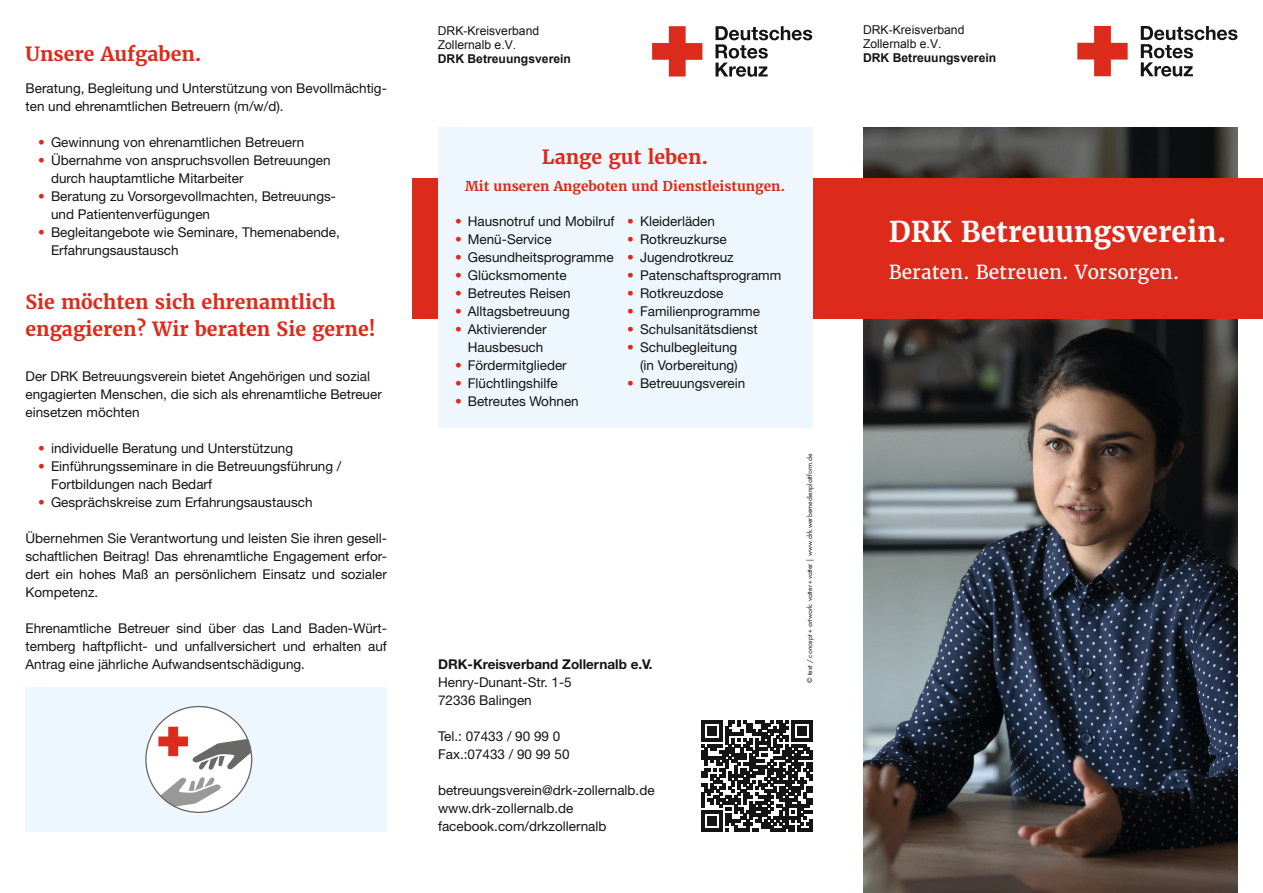
<style>
.page{position:relative;width:1263px;height:893px;background:#fff}
.page>*{position:absolute;margin:0;border:0;box-sizing:border-box;transform-origin:0 0}
.t1{font:700 28.5px "Merriweather";color:#fff}
.t2{font:700 19.5px/27px "Merriweather";color:#dc2a1b}
.t3{font:19.2px "Merriweather";color:#fff}
.t4{font:13.5px/18px "Helvetica Neue LT Std";color:#131413}
.t5{font:700 13.5px "Merriweather";color:#dc2a1b}
.t6{font:700 13.5px "Helvetica Neue LT Std";color:#131413}
.t7{font:12.15px/14px "Arial";color:#131413}
.t8{font:700 12.15px "Arial";color:#131413}
.t9{font:7.5px "Futura EFOP";color:#131413}
.s1{color:#dc2a1b}
</style>
<div class="page">
<svg style="left:701px;top:721px;width:111px;height:111px"></svg>
<img style="left:863px;top:319px;width:374px;height:574px">
<img style="left:863px;top:128px;width:374px;height:51px">
<svg style="left:1141px;top:26px;width:96px;height:51px"></svg>
<svg style="left:1077px;top:26px;width:51px;height:50px"></svg>
<svg style="left:715px;top:26px;width:97px;height:51px"></svg>
<svg style="left:652px;top:26px;width:50px;height:50px"></svg>
<div style="left:412px;top:179px;width:851px;height:140px;background:#dc2a1b"></div>
<div style="left:438px;top:128px;width:374px;height:300px;background:#eef7fd"></div>
<div style="left:26px;top:687px;width:361px;height:144px;background:#eef7fd"></div>
<div style="left:146px;top:706px;width:106px;height:106px;background:#fff;border-radius:50%"></div>
<svg style="left:158px;top:727px;width:93px;height:80px"></svg>
<h2 class="t2" style="left:26px;top:40px;width:178px">Unsere Aufgaben.</h2>
<p class="t4" style="left:26px;top:79px;width:363px">Beratung, Begleitung und Unterstützung von Bevollmächtig&shy;ten und ehrenamtlichen Betreuern (m/w/d).</p>
<p class="t4" style="left:38px;top:133px;width:268px"><span class="s1">•</span> Gewinnung von ehrenamtlichen Betreuern</p>
<p class="t4" style="left:51px;top:151px;width:281px;text-indent:-13px"><span class="s1">•</span> Übernahme von anspruchsvollen Betreuungen durch hauptamtliche Mitarbeiter</p>
<p class="t4" style="left:51px;top:187px;width:287px;text-indent:-13px"><span class="s1">•</span> Beratung zu Vorsorgevollmachten, Betreuungs&shy;und Patientenverfügungen</p>
<p class="t4" style="left:51px;top:223px;width:290px;text-indent:-13px"><span class="s1">•</span> Begleitangebote wie Seminare, Themenabende,<br>Erfahrungsaustausch</p>
<h2 class="t2" style="left:26px;top:289px;width:352px">Sie möchten sich ehrenamtlich engagieren? Wir beraten Sie gerne!</h2>
<p class="t4" style="left:26px;top:367px;width:358px">Der DRK Betreuungsverein bietet Angehörigen und sozial engagierten Menschen, die sich als ehrenamtliche Betreuer einsetzen möchten</p>
<p class="t4" style="left:38px;top:439px;width:256px"><span class="s1">•</span> individuelle Beratung und Unterstützung</p>
<p class="t4" style="left:51px;top:457px;width:292px;text-indent:-13px"><span class="s1">•</span> Einführungsseminare in die Betreuungsführung /<br>Fortbildungen nach Bedarf</p>
<p class="t4" style="left:38px;top:493px;width:276px"><span class="s1">•</span> Gesprächskreise zum Erfahrungsaustausch</p>
<p class="t4" style="left:26px;top:529px;width:363px;text-align:justify">Übernehmen Sie Verantwortung und leisten Sie ihren gesell&shy;schaftlichen Beitrag! Das ehrenamtliche Engagement erfor&shy;dert ein hohes Maß an persönlichem Einsatz und sozialer Kompetenz.</p>
<p class="t4" style="left:26px;top:619px;width:363px;text-align:justify">Ehrenamtliche Betreuer sind über das Land Baden-Würt&shy;temberg haftpflicht- und unfallversichert und erhalten auf Antrag eine jährliche Aufwandsentschädigung.</p>
<p class="t7" style="left:438px;top:24px;width:103px">DRK-Kreisverband<br>Zollernalb e.V.</p>
<p class="t8" style="left:438px;top:50px;width:135px">DRK Betreuungsverein</p>
<h2 class="t2" style="left:542px;top:143px;width:168px">Lange gut leben.</h2>
<p class="t5" style="left:465px;top:177px;width:322px">Mit unseren Angeboten und Dienstleistungen.</p>
<p class="t4" style="left:455px;top:212px;width:161px"><span class="s1">•</span> Hausnotruf und Mobilruf</p>
<p class="t4" style="left:455px;top:230px;width:98px"><span class="s1">•</span> Menü-Service</p>
<p class="t4" style="left:455px;top:248px;width:160px"><span class="s1">•</span> Gesundheitsprogramme</p>
<p class="t4" style="left:455px;top:266px;width:113px"><span class="s1">•</span> Glücksmomente</p>
<p class="t4" style="left:455px;top:284px;width:117px"><span class="s1">•</span> Betreutes Reisen</p>
<p class="t4" style="left:455px;top:302px;width:116px"><span class="s1">•</span> Alltagsbetreuung</p>
<p class="t4" style="left:455px;top:320px;width:93px;text-align:right"><span class="s1">•</span> Aktivierender<br>Hausbesuch</p>
<p class="t4" style="left:455px;top:356px;width:113px"><span class="s1">•</span> Fördermitglieder</p>
<p class="t4" style="left:455px;top:374px;width:104px"><span class="s1">•</span> Flüchtlingshilfe</p>
<p class="t4" style="left:455px;top:392px;width:125px"><span class="s1">•</span> Betreutes Wohnen</p>
<p class="t4" style="left:627px;top:212px;width:89px"><span class="s1">•</span> Kleiderläden</p>
<p class="t4" style="left:627px;top:230px;width:101px"><span class="s1">•</span> Rotkreuzkurse</p>
<p class="t4" style="left:627px;top:248px;width:108px"><span class="s1">•</span> Jugendrotkreuz</p>
<p class="t4" style="left:627px;top:266px;width:156px"><span class="s1">•</span> Patenschaftsprogramm</p>
<p class="t4" style="left:627px;top:284px;width:98px"><span class="s1">•</span> Rotkreuzdose</p>
<p class="t4" style="left:627px;top:302px;width:134px"><span class="s1">•</span> Familienprogramme</p>
<p class="t4" style="left:627px;top:320px;width:132px"><span class="s1">•</span> Schulsanitätsdienst</p>
<p class="t4" style="left:627px;top:338px;width:112px;text-align:right"><span class="s1">•</span> Schulbegleitung (in Vorbereitung)</p>
<p class="t4" style="left:627px;top:374px;width:120px"><span class="s1">•</span> Betreuungsverein</p>
<p class="t6" style="left:438px;top:656px;width:216px">DRK-Kreisverband Zollernalb e.V.</p>
<p class="t4" style="left:438px;top:673px;width:135px">Henry-Dunant-Str. 1-5<br>72336 Balingen</p>
<p class="t4" style="left:438px;top:727px;width:133px">Tel.: 07433 / 90 99 0<br>Fax.:07433 / 90 99 50</p>
<p class="t4" style="left:438px;top:781px;width:218px">betreuungsverein@drk-zollernalb.de www.drk-zollernalb.de facebook.com/drkzollernalb</p>
<p class="t9" style="left:805px;top:682px;width:230px;rotate:-90deg">© text / concept + artwork: vatter + vatter | www.drk.werbemedienplattform.de</p>
<p class="t7" style="left:863px;top:23px;width:103px">DRK-Kreisverband<br>Zollernalb e.V.</p>
<p class="t8" style="left:863px;top:50px;width:135px">DRK Betreuungsverein</p>
<h1 class="t1" style="left:889px;top:214px;width:339px">DRK Betreuungsverein.</h1>
<h3 class="t3" style="left:889px;top:260px;width:292px">Beraten. Betreuen. Vorsorgen.</h3>
</div>
